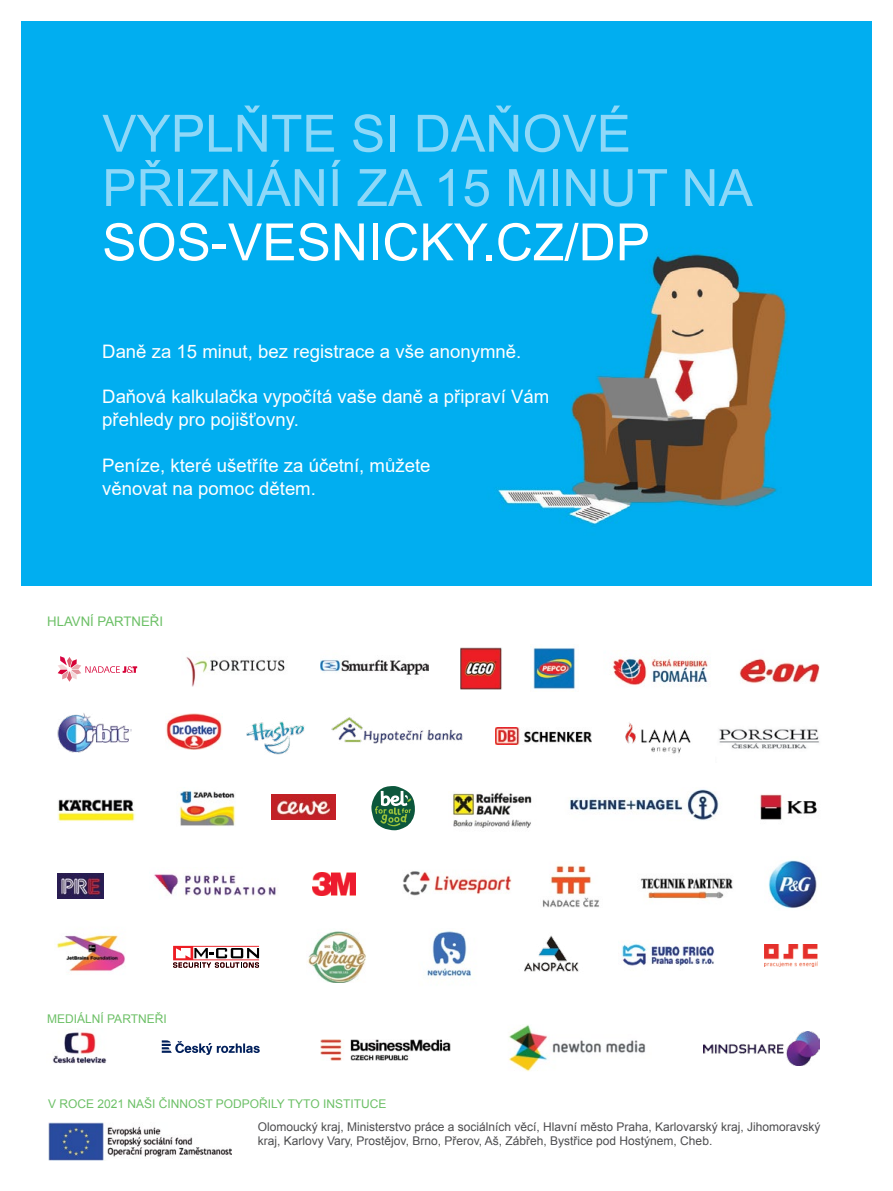
<style>
.page{position:relative;width:893px;height:1191px;background:#fff}
.page>*{position:absolute;margin:0;border:0;box-sizing:border-box;transform-origin:0 0}
.t1{font:51.45px/54.3px "Arial";color:#8ed8f8}
.t2{font:18.6px/22.8px "Arial";color:#fff}
.arial2{font:13.2px "Arial";color:#6dc067}
.arial{font:12px/14.4px "Arial";color:#4d4d4f}
.arial-2{font:12px "Arial";color:#6dc067}
.arial2-2{font:12px "Arial";color:#6dc067}
.s1{color:#fff}
</style>
<div class="page">
<img style="left:321px;top:1039px;width:130px;height:21px">
<svg style="left:162px;top:1040px;width:98px;height:15px"></svg>
<img style="left:703px;top:1032px;width:116px;height:33px">
<img style="left:52px;top:1032px;width:55px;height:32px">
<img style="left:48px;top:1122px;width:184px;height:38px">
<img style="left:625px;top:722px;width:66px;height:32px">
<img style="left:331px;top:717px;width:132px;height:27px">
<img style="left:166px;top:713px;width:56px;height:36px">
<img style="left:495px;top:728px;width:96px;height:16px">
<img style="left:57px;top:713px;width:75px;height:39px">
<img style="left:246px;top:721px;width:59px;height:34px">
<img style="left:719px;top:729px;width:100px;height:20px">
<img style="left:21px;top:21px;width:851px;height:564px">
<img style="left:321px;top:659px;width:107px;height:16px">
<svg style="left:58px;top:656px;width:79px;height:26px"></svg>
<img style="left:612px;top:655px;width:96px;height:31px">
<img style="left:460px;top:647px;width:42px;height:42px">
<img style="left:533px;top:647px;width:43px;height:42px">
<img style="left:186px;top:657px;width:99px;height:30px">
<img style="left:739px;top:658px;width:80px;height:25px">
<img style="left:760px;top:794px;width:57px;height:26px">
<svg style="left:371px;top:786px;width:44px;height:44px"></svg>
<img style="left:57px;top:799px;width:79px;height:22px">
<img style="left:178px;top:790px;width:58px;height:36px">
<img style="left:271px;top:794px;width:64px;height:25px">
<img style="left:569px;top:789px;width:150px;height:31px">
<img style="left:452px;top:792px;width:80px;height:36px">
<img style="left:621px;top:944px;width:94px;height:22px">
<img style="left:524px;top:935px;width:55px;height:37px">
<img style="left:765px;top:944px;width:52px;height:22px">
<svg style="left:173px;top:946px;width:86px;height:21px"></svg>
<img style="left:56px;top:935px;width:69px;height:37px">
<img style="left:307px;top:931px;width:59px;height:51px">
<img style="left:427px;top:931px;width:45px;height:46px">
<img style="left:57px;top:873px;width:46px;height:25px">
<img style="left:312px;top:872px;width:44px;height:23px">
<img style="left:403px;top:871px;width:109px;height:25px">
<img style="left:154px;top:874px;width:122px;height:25px">
<img style="left:768px;top:860px;width:49px;height:48px">
<img style="left:640px;top:878px;width:93px;height:21px">
<img style="left:542px;top:865px;width:57px;height:43px">
<img style="left:508px;top:1025px;width:138px;height:46px">
<p class="t1" style="left:102px;top:106px;width:652px">VYPLŇTE SI DAŇOVÉ<br>PŘIZNÁNÍ ZA 15 MINUT NA<br><span class="s1">SOS-VESNICKY.CZ/DP</span></p>
<p class="t2" style="left:102px;top:339px;width:421px">Daně za 15 minut, bez registrace a vše anonymně.</p>
<p class="t2" style="left:102px;top:385px;width:448px">Daňová kalkulačka vypočítá vaše daně a připraví Vám přehledy pro pojišťovny.</p>
<p class="t2" style="left:102px;top:454px;width:330px">Peníze, které ušetříte za účetní, můžete věnovat na pomoc dětem.</p>
<p class="arial2" style="left:47px;top:613px;width:117px">HLAVNÍ PARTNEŘI</p>
<p class="arial2-2" style="left:47px;top:1010px;width:121px">MEDIÁLNÍ PARTNEŘI</p>
<p class="arial-2" style="left:48px;top:1095px;width:340px">V ROCE 2021 NAŠI ČINNOST PODPOŘILY TYTO INSTITUCE</p>
<p class="arial" style="left:258px;top:1119px;width:564px">Olomoucký kraj, Ministerstvo práce a sociálních věcí, Hlavní město Praha, Karlovarský kraj, Jihomoravský kraj, Karlovy Vary, Prostějov, Brno, Přerov, Aš, Zábřeh, Bystřice pod Hostýnem, Cheb.</p>
</div>
